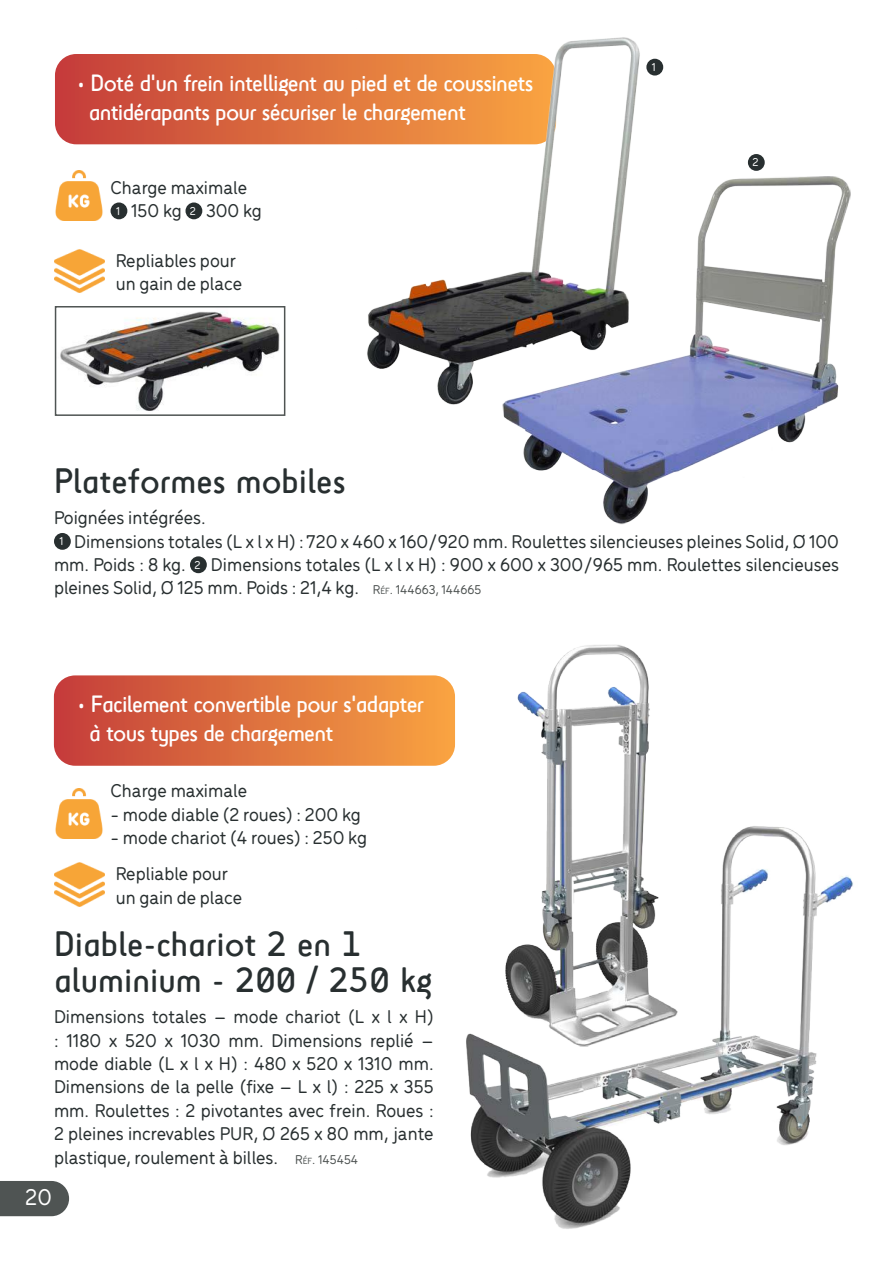
<style>
.page{position:relative;width:893px;height:1263px;background:#fff}
.page>*{position:absolute;margin:0;border:0;box-sizing:border-box;transform-origin:0 0}
.t1{font:36px/36px "Sci Fly Sans";color:#282f30}
.t2{font:24px/28.8px "Sci Fly Sans";letter-spacing:-.03em;color:#fff}
.t3{font:500 24px "Menco";color:#fff}
.t4{font:500 19.5px/23.4px "Menco";color:#282f30}
.t5{font:500 13.5px "Menco";color:#4f5453}
.t6{font:500 12px "Menco";color:#fff}
.s1{font-size:12px;color:#fff}
.s2{font-size:9.45px}
</style>
<div class="page">
<img style="left:60px;top:311px;width:220px;height:100px">
<div style="left:55px;top:306px;width:230px;height:110px;border:2px solid #4f5453"></div>
<img style="left:503px;top:176px;width:348px;height:349px">
<img style="left:466px;top:826px;width:387px;height:403px">
<div style="left:646px;top:59px;width:17px;height:17px;background:#282f30;border-radius:50%"></div>
<div style="left:748px;top:154px;width:17px;height:17px;background:#282f30;border-radius:50%"></div>
<div style="left:54px;top:533px;width:17px;height:17px;background:#282f30;border-radius:50%"></div>
<div style="left:190px;top:556px;width:17px;height:17px;background:#282f30;border-radius:50%"></div>
<svg style="left:55px;top:54px;width:501px;height:90px;background:#d35c3c"></svg>
<div style="left:54px;top:675px;width:401px;height:91px;background:linear-gradient(to right,#c43d3b,#f8a442);border-radius:21px"></div>
<img style="left:474px;top:644px;width:236px;height:452px">
<img style="left:357px;top:37px;width:295px;height:375px">
<div style="left:111px;top:202px;width:16px;height:17px;background:#282f30;border-radius:50%"></div>
<div style="left:185px;top:202px;width:17px;height:17px;background:#282f30;border-radius:50%"></div>
<img style="left:55px;top:171px;width:48px;height:49px">
<img style="left:55px;top:789px;width:48px;height:49px">
<img style="left:55px;top:249px;width:49px;height:44px">
<img style="left:55px;top:862px;width:49px;height:45px">
<div style="left:0;top:1181px;width:69px;height:35px;background:#4f5453"></div>
<p class="t2" style="left:89px;top:68px;width:446px;text-indent:-12px">• Doté d'un frein intelligent au pied et de coussinets antidérapants pour sécuriser le chargement</p>
<p class="t4" style="left:111px;top:174px;width:153px">Charge maximale<br><span class="s1">1</span> 150 kg <span class="s1">2</span> 300 kg</p>
<p class="t4" style="left:116px;top:247px;width:128px">Repliables pour un gain de place</p>
<h1 class="t1" style="left:54px;top:463px;width:293px">Plateformes mobiles</h1>
<p class="t6" style="left:652px;top:59px;width:5px">1</p>
<p class="t6" style="left:752px;top:154px;width:8px">2</p>
<p class="t4" style="left:54px;top:505px;width:787px">Poignées intégrées.<br><span class="s1">1</span> Dimensions totales (L x l x H) : 720 x 460 x 160/920 mm. Roulettes silencieuses pleines Solid, Ø 100 mm. Poids : 8 kg. <span class="s1">2</span> Dimensions totales (L x l x H) : 900 x 600 x 300/965 mm. Roulettes silencieuses pleines Solid, Ø 125 mm. Poids : 21,4 kg.</p>
<p class="t5" style="left:373px;top:580px;width:110px">R<span class="s2">éf</span>. 144663, 144665</p>
<p class="t2" style="left:89px;top:690px;width:336px;text-indent:-12px">• Facilement convertible pour s'adapter à tous types de chargement</p>
<p class="t4" style="left:111px;top:778px;width:138px">Charge maximale</p>
<p class="t4" style="left:111px;top:801px;width:252px">- mode diable (2 roues) : 200 kg</p>
<p class="t4" style="left:111px;top:825px;width:258px">- mode chariot (4 roues) : 250 kg</p>
<p class="t4" style="left:116px;top:861px;width:128px">Repliable pour un gain de place</p>
<h1 class="t1" style="left:54px;top:925px;width:380px">Diable-chariot 2 en 1 aluminium - 200 / 250 kg</h1>
<p class="t4" style="left:54px;top:1004px;width:381px;text-align:justify">Dimensions totales – mode chariot (L x l x H) : 1180 x 520 x 1030 mm. Dimensions replié – mode diable (L x l x H) : 480 x 520 x 1310 mm.<br>Dimensions de la pelle (fixe – L x l) : 225 x 355 mm. Roulettes : 2 pivotantes avec frein. Roues :<br>2 pleines increvables PUR, Ø 265 x 80 mm, jante plastique, roulement à billes.</p>
<p class="t5" style="left:295px;top:1150px;width:65px">R<span class="s2">éf</span>. 145454</p>
<p class="t3" style="left:25px;top:1180px;width:28px">20</p>
</div>
